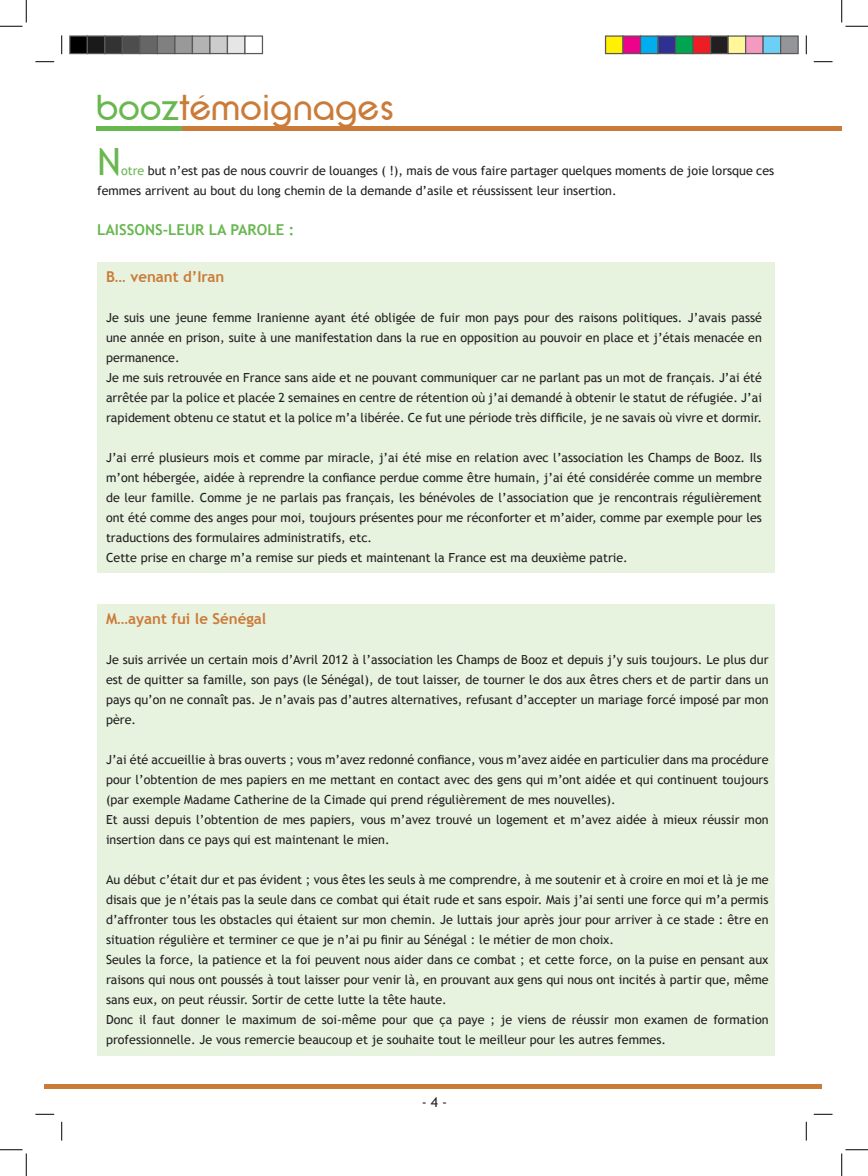
<style>
.page{position:relative;width:868px;height:1176px;background:#fff}
.page>*{position:absolute;margin:0;border:0;box-sizing:border-box;transform-origin:0 0}
.t1{font:37.5px "SF New Republic";letter-spacing:-.025em;color:#cb7b38}
.t2{font:37.5px "Trebuchet MS";color:#68b750}
.t3{font:700 15px "Trebuchet MS";color:#cb7b38}
.t4{font:700 15px "Trebuchet MS";color:#68b750}
.t5{font:13.75px "Trebuchet MS";color:#231f20}
.t6{font:12.5px/20px "Trebuchet MS";color:#231f20}
.s1{color:#68b750}
</style>
<div class="page">
<div style="left:97px;top:262px;width:677px;height:311px;background:#e7f2df"></div>
<div style="left:97px;top:604px;width:677px;height:452px;background:#e7f2df"></div>
<div style="left:181px;top:126px;width:660px;height:5px;background:#cb7b38"></div>
<div style="left:96px;top:126px;width:85px;height:5px;background:#68b750"></div>
<div style="left:44px;top:1084px;width:777px;height:5px;background:#cb7b38"></div>
<svg style="left:35px;top:61px;width:19px;height:1px"></svg>
<svg style="left:813px;top:61px;width:19px;height:1px"></svg>
<svg style="left:35px;top:1113px;width:19px;height:2px"></svg>
<svg style="left:813px;top:1113px;width:19px;height:2px"></svg>
<svg style="left:61px;top:35px;width:1px;height:19px"></svg>
<svg style="left:61px;top:1122px;width:1px;height:18px"></svg>
<svg style="left:805px;top:35px;width:2px;height:19px"></svg>
<svg style="left:805px;top:1122px;width:2px;height:18px"></svg>
<svg style="left:0;top:0;width:27px;height:27px"></svg>
<svg style="left:0;top:1149px;width:27px;height:27px"></svg>
<svg style="left:841px;top:0;width:26px;height:27px"></svg>
<svg style="left:841px;top:1149px;width:26px;height:27px"></svg>
<div style="left:70px;top:36px;width:17px;height:18px;background:#000"></div>
<div style="left:69px;top:35px;width:19px;height:19px;border:1px solid #595959"></div>
<div style="left:87px;top:36px;width:18px;height:18px;background:#1a1a1a"></div>
<div style="left:87px;top:35px;width:18px;height:19px;border:1px solid #595959"></div>
<div style="left:105px;top:36px;width:17px;height:18px;background:#333"></div>
<div style="left:104px;top:35px;width:19px;height:19px;border:1px solid #595959"></div>
<div style="left:122px;top:36px;width:18px;height:18px;background:#4d4d4d"></div>
<div style="left:122px;top:35px;width:18px;height:19px;border:1px solid #595959"></div>
<div style="left:140px;top:36px;width:17px;height:18px;background:#666"></div>
<div style="left:139px;top:35px;width:19px;height:19px;border:1px solid #595959"></div>
<div style="left:157px;top:36px;width:18px;height:18px;background:#808080"></div>
<div style="left:157px;top:35px;width:18px;height:19px;border:1px solid #595959"></div>
<div style="left:175px;top:36px;width:17px;height:18px;background:#999"></div>
<div style="left:174px;top:35px;width:19px;height:19px;border:1px solid #595959"></div>
<div style="left:192px;top:36px;width:18px;height:18px;background:#b3b3b3"></div>
<div style="left:192px;top:35px;width:18px;height:19px;border:1px solid #595959"></div>
<div style="left:210px;top:36px;width:17px;height:18px;background:#ccc"></div>
<div style="left:209px;top:35px;width:19px;height:19px;border:1px solid #595959"></div>
<div style="left:227px;top:36px;width:18px;height:18px;background:#e6e6e6"></div>
<div style="left:227px;top:35px;width:18px;height:19px;border:1px solid #595959"></div>
<div style="left:244px;top:35px;width:19px;height:19px;border:1px solid #595959"></div>
<div style="left:605px;top:36px;width:18px;height:18px;background:#fff101"></div>
<div style="left:605px;top:35px;width:18px;height:19px;border:1px solid #595959"></div>
<div style="left:623px;top:36px;width:17px;height:18px;background:#ed028c"></div>
<div style="left:622px;top:35px;width:19px;height:19px;border:1px solid #595959"></div>
<div style="left:640px;top:36px;width:18px;height:18px;background:#00aeef"></div>
<div style="left:640px;top:35px;width:18px;height:19px;border:1px solid #595959"></div>
<div style="left:658px;top:36px;width:17px;height:18px;background:#2e3092"></div>
<div style="left:657px;top:35px;width:19px;height:19px;border:1px solid #595959"></div>
<div style="left:675px;top:36px;width:18px;height:18px;background:#00a54f"></div>
<div style="left:675px;top:35px;width:18px;height:19px;border:1px solid #595959"></div>
<div style="left:693px;top:36px;width:17px;height:18px;background:#ee1d23"></div>
<div style="left:692px;top:35px;width:19px;height:19px;border:1px solid #595959"></div>
<div style="left:710px;top:36px;width:18px;height:18px;background:#231f20"></div>
<div style="left:710px;top:35px;width:18px;height:19px;border:1px solid #595959"></div>
<div style="left:728px;top:36px;width:17px;height:18px;background:#fff79a"></div>
<div style="left:727px;top:35px;width:19px;height:19px;border:1px solid #595959"></div>
<div style="left:745px;top:36px;width:18px;height:18px;background:#f499c2"></div>
<div style="left:745px;top:35px;width:18px;height:19px;border:1px solid #595959"></div>
<div style="left:763px;top:36px;width:17px;height:18px;background:#6bcff6"></div>
<div style="left:762px;top:35px;width:19px;height:19px;border:1px solid #595959"></div>
<div style="left:780px;top:36px;width:18px;height:18px;background:#939598"></div>
<div style="left:780px;top:35px;width:18px;height:19px;border:1px solid #595959"></div>
<h1 class="t1" style="left:95px;top:88px;width:302px"><span class="s1">booz</span>témoignages</h1>
<h1 class="t2" style="left:97px;top:139px;width:25px">N</h1>
<p class="t6" style="left:97px;top:161px;width:678px;text-indent:24px"><span class="s1">otre</span> but n’est pas de nous couvrir de louanges ( !), mais de vous faire partager quelques moments de joie lorsque ces femmes arrivent au bout du long chemin de la demande d’asile et réussissent leur insertion.</p>
<p class="t4" style="left:97px;top:220px;width:198px">LAISSONS-LEUR LA PAROLE :</p>
<p class="t3" style="left:106px;top:267px;width:120px">B… venant d’Iran</p>
<p class="t6" style="left:106px;top:308px;width:657px">Je suis une jeune femme Iranienne ayant été obligée de fuir mon pays pour des raisons politiques. J’avais passé une année en prison, suite à une manifestation dans la rue en opposition au pouvoir en place et j’étais menacée en permanence.<br>Je me suis retrouvée en France sans aide et ne pouvant communiquer car ne parlant pas un mot de français. J’ai été arrêtée par la police et placée 2 semaines en centre de rétention où j’ai demandé à obtenir le statut de réfugiée. J’ai rapidement obtenu ce statut et la police m’a libérée. Ce fut une période très difficile, je ne savais où vivre et dormir.</p>
<p class="t6" style="left:106px;top:448px;width:657px">J’ai erré plusieurs mois et comme par miracle, j’ai été mise en relation avec l’association les Champs de Booz. Ils m’ont hébergée, aidée à reprendre la confiance perdue comme être humain, j’ai été considérée comme un membre de leur famille. Comme je ne parlais pas français, les bénévoles de l’association que je rencontrais régulièrement ont été comme des anges pour moi, toujours présentes pour me réconforter et m’aider, comme par exemple pour les traductions des formulaires administratifs, etc.<br>Cette prise en charge m’a remise sur pieds et maintenant la France est ma deuxième patrie.</p>
<p class="t3" style="left:106px;top:609px;width:162px">M…ayant fui le Sénégal</p>
<p class="t6" style="left:106px;top:649px;width:664px;text-align:justify">Je suis arrivée un certain mois d’Avril 2012 à l’association les Champs de Booz et depuis j’y suis toujours. Le plus dur est de quitter sa famille, son pays (le Sénégal), de tout laisser, de tourner le dos aux êtres chers et de partir dans un pays qu’on ne connaît pas. Je n’avais pas d’autres alternatives, refusant d’accepter un mariage forcé imposé par mon père.</p>
<p class="t6" style="left:106px;top:749px;width:664px">J’ai été accueillie à bras ouverts ; vous m’avez redonné confiance, vous m’avez aidée en particulier dans ma procédure pour l’obtention de mes papiers en me mettant en contact avec des gens qui m’ont aidée et qui continuent toujours (par exemple Madame Catherine de la Cimade qui prend régulièrement de mes nouvelles).<br>Et aussi depuis l’obtention de mes papiers, vous m’avez trouvé un logement et m’avez aidée à mieux réussir mon insertion dans ce pays qui est maintenant le mien.</p>
<p class="t6" style="left:106px;top:869px;width:664px">Au début c’était dur et pas évident ; vous êtes les seuls à me comprendre, à me soutenir et à croire en moi et là je me disais que je n’étais pas la seule dans ce combat qui était rude et sans espoir. Mais j’ai senti une force qui m’a permis d’affronter tous les obstacles qui étaient sur mon chemin. Je luttais jour après jour pour arriver à ce stade : être en situation régulière et terminer ce que je n’ai pu finir au Sénégal : le métier de mon choix.<br>Seules la force, la patience et la foi peuvent nous aider dans ce combat ; et cette force, on la puise en pensant aux raisons qui nous ont poussés à tout laisser pour venir là, en prouvant aux gens qui nous ont incités à partir que, même sans eux, on peut réussir. Sortir de cette lutte la tête haute.<br>Donc il faut donner le maximum de soi-même pour que ça paye ; je viens de réussir mon examen de formation professionnelle. Je vous remercie beaucoup et je souhaite tout le meilleur pour les autres femmes.</p>
<p class="t5" style="left:422px;top:1094px;width:27px">- 4 -</p>
</div>
